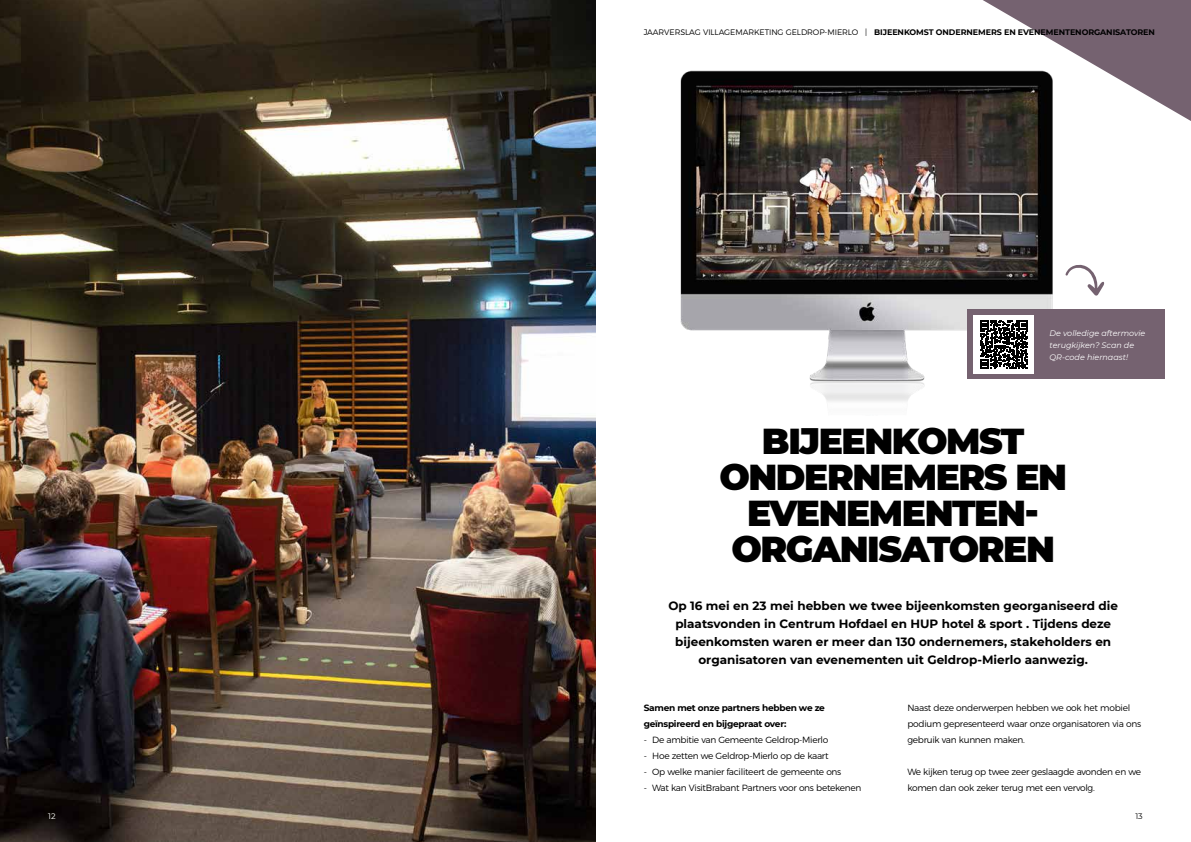
<style>
.page{position:relative;width:1191px;height:842px;background:#fff}
.page>*{position:absolute;margin:0;border:0;box-sizing:border-box;transform-origin:0 0}
.t1{font:900 36px/36px "Montserrat";letter-spacing:-.04em;color:#000;text-align:center}
.t2{font:700 12px/18px "Montserrat";color:#000;text-align:center}
.t3{font:300 9px/16px "Montserrat";letter-spacing:-.03em;color:#000}
.t4{font:700 9px/16px "Montserrat";letter-spacing:-.03em;color:#000}
.t5{font:700 8px "Montserrat";letter-spacing:-.01em;color:#000}
.t6{font:italic 8px/12px "Montserrat";color:#fff}
.t7{font:8px "Montserrat";color:#000}
.t8{font:8px "Montserrat";color:#fff}
.s1{font-weight:300}
</style>
<div class="page">
<svg style="left:983px;top:0;width:208px;height:121px;background:#887783"></svg>
<img style="left:595px;top:34px;width:555px;height:368px">
<svg style="left:1065px;top:264px;width:39px;height:32px"></svg>
<div style="left:967px;top:309px;width:197px;height:70px;background:#756270"></div>
<div style="left:973px;top:315px;width:61px;height:59px;background:#fff"></div>
<svg style="left:980px;top:320px;width:48px;height:48px"></svg>
<img style="left:0;top:0;width:595px;height:842px">
<p class="t8" style="left:48px;top:810px;width:9px">12</p>
<p class="t5" style="left:643px;top:27px;width:513px"><span class="s1">JAARVERSLAG VILLAGEMARKETING GELDROP-MIERLO |</span> BIJEENKOMST ONDERNEMERS EN EVENEMENTENORGANISATOREN</p>
<p class="t6" style="left:1049px;top:327px;width:97px">De volledige aftermovie terugkijken? Scan de<br>QR-code hiernaast!</p>
<h1 class="t1" style="left:719px;top:421px;width:349px">BIJEENKOMST<br>ONDERNEMERS EN<br>EVENEMENTEN-<br>ORGANISATOREN</h1>
<p class="t2" style="left:668px;top:596px;width:451px">Op 16 mei en 23 mei hebben we twee bijeenkomsten georganiseerd die plaatsvonden in Centrum Hofdael en HUP hotel &amp; sport . Tijdens deze bijeenkomsten waren er meer dan 130 ondernemers, stakeholders en organisatoren van evenementen uit Geldrop-Mierlo aanwezig.</p>
<p class="t4" style="left:643px;top:700px;width:183px">Samen met onze partners hebben we ze geïnspireerd en bijgepraat over:</p>
<p class="t3" style="left:643px;top:731px;width:186px">- De ambitie van Gemeente Geldrop-Mierlo</p>
<p class="t3" style="left:643px;top:747px;width:186px">- Hoe zetten we Geldrop-Mierlo op de kaart</p>
<p class="t3" style="left:643px;top:763px;width:199px">- Op welke manier faciliteert de gemeente ons</p>
<p class="t3" style="left:643px;top:779px;width:219px">- Wat kan VisitBrabant Partners voor ons betekenen</p>
<p class="t3" style="left:907px;top:699px;width:235px">Naast deze onderwerpen hebben we ook het mobiel podium gepresenteerd waar onze organisatoren via ons gebruik van kunnen maken.</p>
<p class="t3" style="left:907px;top:763px;width:235px">We kijken terug op twee zeer geslaagde avonden en we komen dan ook zeker terug met een vervolg.</p>
<p class="t7" style="left:1135px;top:810px;width:9px">13</p>
</div>
